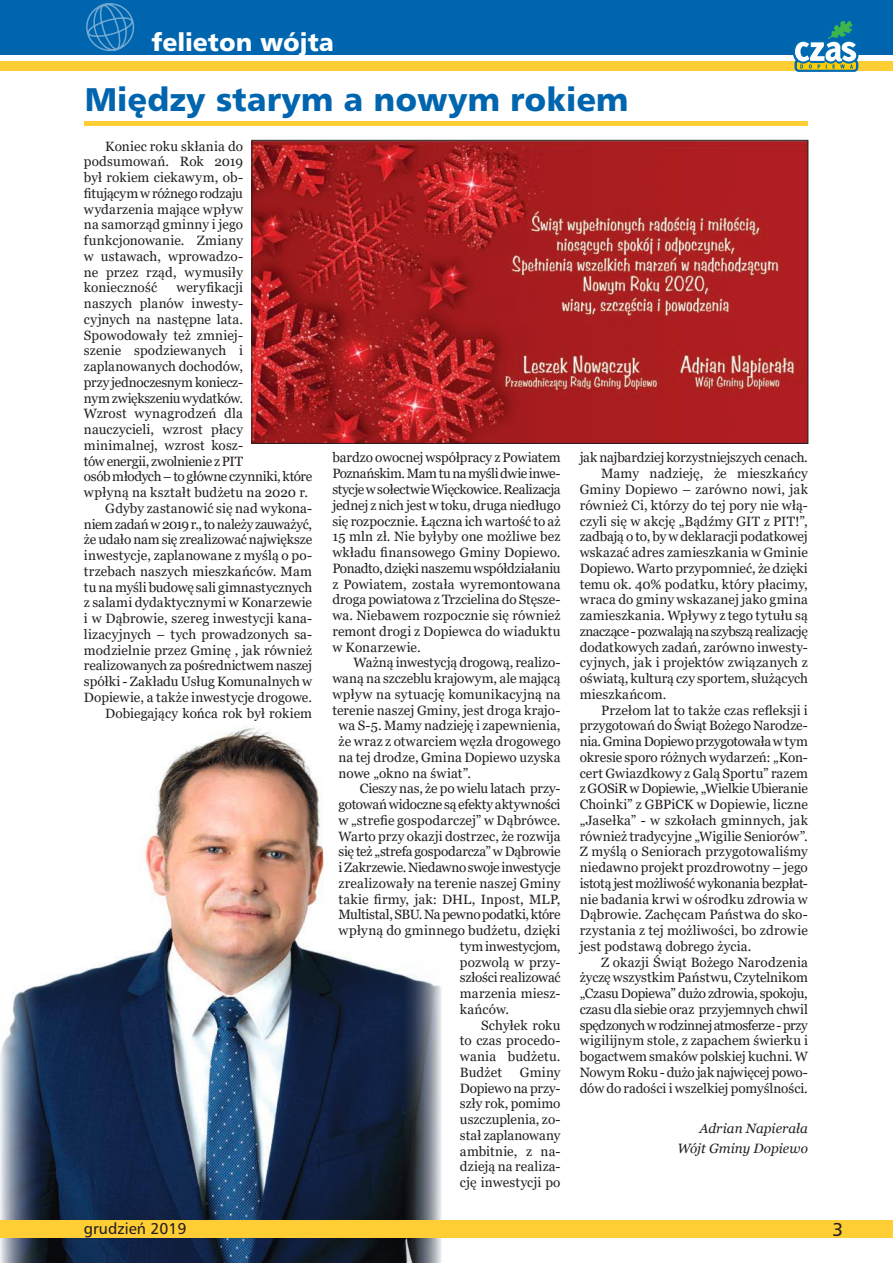
<style>
.page{position:relative;width:893px;height:1263px;background:#fff}
.page>*{position:absolute;margin:0;border:0;box-sizing:border-box;transform-origin:0 0}
.t1{font:31.5px "Humnst 777 Blk PL";color:#0065af}
.t2{font:24px "Humnst 777 Blk PL";color:#fff}
.t3{font:18px "Humnst 777 PL";color:#241f1f}
.t4{font:15px "Humnst 777 PL";color:#241f1f}
.t5{font:13.5px/15.8px "Georgia";color:#241f1f;text-align:justify}
.t6{font:13.5px "Georgia";letter-spacing:-.025em;color:#241f1f}
.t7{font:13.5px "Georgia";letter-spacing:-.02em;color:#241f1f}
.t8{font:13.5px "Georgia";letter-spacing:-.03em;color:#241f1f}
.t9{font:italic 13.5px/20px "Georgia";color:#241f1f;text-align:right}
</style>
<div class="page">
<div style="left:0;top:0;width:893px;height:55px;background:#0065af"></div>
<img style="left:0;top:726px;width:441px;height:537px">
<hr style="left:85px;top:121px;width:723px;height:4px;background:#ffce35">
<svg style="left:86px;top:3px;width:49px;height:49px"></svg>
<img style="left:254px;top:142px;width:552px;height:300px">
<div style="left:252px;top:140px;width:556px;height:304px;border:1px solid #241f1f"></div>
<div style="left:0;top:1220px;width:893px;height:17px;background:#ffce35"></div>
<div style="left:0;top:61px;width:893px;height:9px;background:#ffce35"></div>
<svg style="left:792px;top:21px;width:67px;height:51px"></svg>
<h2 class="t2" style="left:152px;top:27px;width:184px">felieton wójta</h2>
<h1 class="t1" style="left:85px;top:78px;width:545px">Między starym a nowym rokiem</h1>
<p class="t5" style="left:84px;top:138px;width:161px;text-indent:21px">Koniec roku skłania do podsumowań. Rok 2019 był rokiem ciekawym, ob&shy;fitującym w różnego rodzaju wydarzenia mające wpływ na samorząd gminny i jego funkcjonowanie. Zmiany w ustawach, wprowadzo&shy;ne przez rząd, wymusiły konieczność</p>
<p class="t5" style="left:176px;top:280px;width:68px">weryfikacji</p>
<p class="t5" style="left:84px;top:296px;width:161px">naszych planów inwesty-</p>
<p class="t5" style="left:84px;top:312px;width:161px">cyjnych na następne lata.</p>
<p class="t5" style="left:84px;top:327px;width:161px">Spowodowały też zmniej-</p>
<p class="t5" style="left:84px;top:343px;width:161px">szenie spodziewanych i</p>
<p class="t5" style="left:84px;top:359px;width:161px">zaplanowanych dochodów,</p>
<p class="t5" style="left:84px;top:375px;width:161px">przy jednoczesnym koniecz-</p>
<p class="t8" style="left:84px;top:390px;width:161px">nym zwiększeniu wydatków.</p>
<p class="t5" style="left:84px;top:406px;width:161px">Wzrost wynagrodzeń dla</p>
<p class="t5" style="left:84px;top:422px;width:161px">nauczycieli, wzrost płacy</p>
<p class="t5" style="left:84px;top:438px;width:161px">minimalnej, wzrost kosz-</p>
<p class="t8" style="left:84px;top:453px;width:161px">tów energii, zwolnienie z PIT</p>
<p class="t6" style="left:84px;top:468px;width:230px">osób młodych – to główne czynniki, które</p>
<p class="t5" style="left:84px;top:485px;width:226px">wpłyną na kształt budżetu na 2020 r.</p>
<p class="t5" style="left:105px;top:501px;width:208px">Gdyby zastanowić się nad wykona-</p>
<p class="t6" style="left:84px;top:516px;width:230px">niem zadań w 2019 r., to należy zauważyć,</p>
<p class="t5" style="left:84px;top:532px;width:230px">że udało nam się zrealizować największe</p>
<p class="t5" style="left:84px;top:548px;width:230px">inwestycje, zaplanowane z myślą o po-</p>
<p class="t5" style="left:84px;top:564px;width:230px">trzebach naszych mieszkańców. Mam</p>
<p class="t5" style="left:84px;top:579px;width:230px">tu na myśli budowę sali gimnastycznych</p>
<p class="t5" style="left:84px;top:595px;width:230px">z salami dydaktycznymi w Konarzewie</p>
<p class="t5" style="left:84px;top:611px;width:230px">i w Dąbrowie, szereg inwestycji kana-</p>
<p class="t5" style="left:84px;top:627px;width:230px">lizacyjnych – tych prowadzonych sa-</p>
<p class="t5" style="left:84px;top:642px;width:230px">modzielnie przez Gminę , jak również</p>
<p class="t5" style="left:84px;top:658px;width:230px">realizowanych za pośrednictwem naszej</p>
<p class="t5" style="left:84px;top:674px;width:230px">spółki - Zakładu Usług Komunalnych w</p>
<p class="t5" style="left:84px;top:690px;width:230px">Dopiewie, a także inwestycje drogowe.</p>
<p class="t5" style="left:105px;top:705px;width:208px">Dobiegający końca rok był rokiem</p>
<p class="t5" style="left:332px;top:450px;width:230px">bardzo owocnej współpracy z Powiatem Poznańskim. Mam tu na myśli dwie inwe&shy;stycje w sołectwie Więckowice. Realizacja jednej z nich jest w toku, druga niedługo się rozpocznie. Łączna ich wartość to aż 15 mln zł. Nie byłyby one możliwe bez wkładu finansowego Gminy Dopiewo.<br>Ponadto, dzięki naszemu współdziałaniu z Powiatem, została wyremontowana droga powiatowa z Trzcielina do Stęsze&shy;wa. Niebawem rozpocznie się również remont drogi z Dopiewca do wiaduktu w Konarzewie.</p>
<p class="t5" style="left:354px;top:655px;width:208px">Ważną inwestycją drogową, realizo-</p>
<p class="t5" style="left:332px;top:671px;width:230px">waną na szczeblu krajowym, ale mającą</p>
<p class="t5" style="left:332px;top:686px;width:230px">wpływ na sytuację komunikacyjną na</p>
<p class="t5" style="left:332px;top:702px;width:230px">terenie naszej Gminy, jest droga krajo-</p>
<p class="t5" style="left:339px;top:718px;width:224px">wa S-5. Mamy nadzieję i zapewnienia,</p>
<p class="t5" style="left:339px;top:734px;width:224px">że wraz z otwarciem węzła drogowego</p>
<p class="t5" style="left:339px;top:749px;width:224px">na tej drodze, Gmina Dopiewo uzyska</p>
<p class="t5" style="left:339px;top:765px;width:134px">nowe „okno na świat”.</p>
<p class="t5" style="left:360px;top:781px;width:202px">Cieszy nas, że po wielu latach przy-</p>
<p class="t7" style="left:339px;top:796px;width:224px">gotowań widoczne są efekty aktywności</p>
<p class="t5" style="left:339px;top:812px;width:224px">w „strefie gospodarczej” w Dąbrówce.</p>
<p class="t5" style="left:339px;top:828px;width:224px">Warto przy okazji dostrzec, że rozwija</p>
<p class="t7" style="left:339px;top:843px;width:224px">się też „strefa gospodarcza” w Dąbrowie</p>
<p class="t6" style="left:339px;top:859px;width:224px">i Zakrzewie. Niedawno swoje inwestycje</p>
<p class="t5" style="left:339px;top:875px;width:224px">zrealizowały na terenie naszej Gminy</p>
<p class="t5" style="left:339px;top:891px;width:224px">takie firmy, jak: DHL, Inpost, MLP,</p>
<p class="t6" style="left:339px;top:906px;width:224px">Multistal, SBU. Na pewno podatki, które</p>
<p class="t5" style="left:339px;top:923px;width:224px">wpłyną do gminnego budżetu, dzięki</p>
<p class="t5" style="left:460px;top:938px;width:102px">tym inwestycjom,</p>
<p class="t5" style="left:460px;top:954px;width:102px">pozwolą w przy-</p>
<p class="t5" style="left:460px;top:970px;width:102px">szłości realizować</p>
<p class="t5" style="left:460px;top:986px;width:102px">marzenia miesz-</p>
<p class="t5" style="left:460px;top:1001px;width:51px">kańców.</p>
<p class="t5" style="left:481px;top:1017px;width:81px">Schyłek roku</p>
<p class="t5" style="left:460px;top:1033px;width:102px">to czas procedo-</p>
<p class="t5" style="left:460px;top:1049px;width:102px">wania budżetu.</p>
<p class="t5" style="left:460px;top:1064px;width:44px">Budżet</p>
<p class="t5" style="left:460px;top:1064px;width:102px;text-indent:60px">Gminy Dopiewo na przy&shy;szły rok, pomimo uszczuplenia, zo&shy;stał zaplanowany ambitnie, z na&shy;dzieją na realiza&shy;cję inwestycji po</p>
<p class="t5" style="left:580px;top:450px;width:230px">jak najbardziej korzystniejszych cenach.</p>
<p class="t5" style="left:601px;top:466px;width:208px">Mamy nadzieję, że mieszkańcy</p>
<p class="t5" style="left:580px;top:482px;width:230px">Gminy Dopiewo – zarówno nowi, jak</p>
<p class="t5" style="left:580px;top:497px;width:230px">również Ci, którzy do tej pory nie włą-</p>
<p class="t5" style="left:580px;top:513px;width:230px">czyli się w akcję „Bądźmy GIT z PIT!”,</p>
<p class="t5" style="left:580px;top:529px;width:230px">zadbają o to, by w deklaracji podatkowej</p>
<p class="t5" style="left:580px;top:545px;width:230px">wskazać adres zamieszkania w Gminie</p>
<p class="t5" style="left:580px;top:560px;width:230px">Dopiewo. Warto przypomnieć, że dzięki</p>
<p class="t5" style="left:580px;top:576px;width:230px">temu ok. 40% podatku, który płacimy,</p>
<p class="t5" style="left:580px;top:592px;width:230px">wraca do gminy wskazanej jako gmina</p>
<p class="t5" style="left:580px;top:608px;width:230px">zamieszkania. Wpływy z tego tytułu są</p>
<p class="t6" style="left:580px;top:623px;width:230px">znaczące - pozwalają na szybszą realizację</p>
<p class="t5" style="left:580px;top:639px;width:230px">dodatkowych zadań, zarówno inwesty-</p>
<p class="t5" style="left:580px;top:655px;width:230px">cyjnych, jak i projektów związanych z</p>
<p class="t5" style="left:580px;top:671px;width:230px">oświatą, kulturą czy sportem, służących</p>
<p class="t5" style="left:580px;top:686px;width:88px">mieszkańcom.</p>
<p class="t5" style="left:601px;top:702px;width:208px">Przełom lat to także czas refleksji i</p>
<p class="t5" style="left:580px;top:718px;width:230px">przygotowań do Świąt Bożego Narodze-</p>
<p class="t6" style="left:580px;top:733px;width:230px">nia. Gmina Dopiewo przygotowała w tym</p>
<p class="t5" style="left:580px;top:749px;width:230px">okresie sporo różnych wydarzeń: „Kon-</p>
<p class="t5" style="left:580px;top:765px;width:230px">cert Gwiazdkowy z Galą Sportu” razem</p>
<p class="t7" style="left:580px;top:780px;width:230px">z GOSiR w Dopiewie, „Wielkie Ubieranie</p>
<p class="t5" style="left:580px;top:797px;width:230px">Choinki” z GBPiCK w Dopiewie, liczne</p>
<p class="t5" style="left:580px;top:812px;width:230px">„Jasełka” - w szkołach gminnych, jak</p>
<p class="t5" style="left:580px;top:828px;width:230px">również tradycyjne „Wigilie Seniorów”.</p>
<p class="t5" style="left:580px;top:844px;width:230px">Z myślą o Seniorach przygotowaliśmy</p>
<p class="t5" style="left:580px;top:860px;width:230px">niedawno projekt prozdrowotny – jego</p>
<p class="t7" style="left:580px;top:875px;width:230px">istotą jest możliwość wykonania bezpłat-</p>
<p class="t5" style="left:580px;top:891px;width:230px">nie badania krwi w ośrodku zdrowia w</p>
<p class="t5" style="left:580px;top:907px;width:230px">Dąbrowie. Zachęcam Państwa do sko-</p>
<p class="t5" style="left:580px;top:923px;width:230px">rzystania z tej możliwości, bo zdrowie</p>
<p class="t5" style="left:580px;top:938px;width:173px">jest podstawą dobrego życia.</p>
<p class="t5" style="left:601px;top:954px;width:208px">Z okazji Świąt Bożego Narodzenia</p>
<p class="t5" style="left:580px;top:970px;width:230px">życzę wszystkim Państwu, Czytelnikom</p>
<p class="t7" style="left:580px;top:985px;width:230px">„Czasu Dopiewa” dużo zdrowia, spokoju,</p>
<p class="t5" style="left:580px;top:1001px;width:230px">czasu dla siebie oraz przyjemnych chwil</p>
<p class="t8" style="left:580px;top:1017px;width:230px">spędzonych w rodzinnej atmosferze - przy</p>
<p class="t5" style="left:580px;top:1033px;width:230px">wigilijnym stole, z zapachem świerku i</p>
<p class="t5" style="left:580px;top:1049px;width:230px">bogactwem smaków polskiej kuchni. W</p>
<p class="t7" style="left:580px;top:1064px;width:230px">Nowym Roku - dużo jak najwięcej powo-</p>
<p class="t5" style="left:580px;top:1080px;width:230px">dów do radości i wszelkiej pomyślności.</p>
<p class="t9" style="left:677px;top:1118px;width:132px">Adrian Napierała<br>Wójt Gminy Dopiewo</p>
<p class="t4" style="left:84px;top:1218px;width:104px">grudzień 2019</p>
<h3 class="t3" style="left:832px;top:1217px;width:12px">3</h3>
</div>
